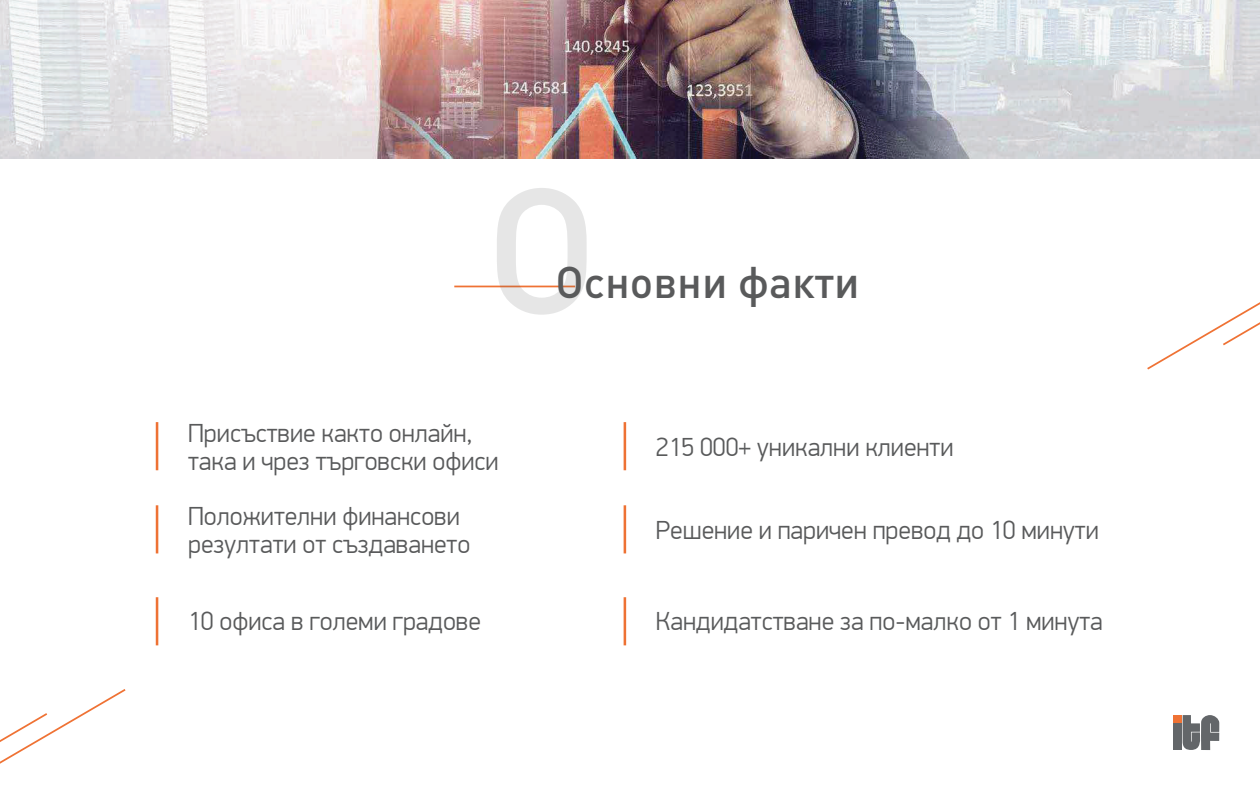
<style>
.page{position:relative;width:1260px;height:788px;background:#fff}
.page>*{position:absolute;margin:0;border:0;box-sizing:border-box;transform-origin:0 0}
.t1{font:500 175px "DIN Pro";color:#595a5b}
.t2{font:500 43.75px "DIN Pro";color:#595a5b}
.t3{font:300 26.25px/28px "PF Din Display Pro";color:#595a5b}
</style>
<div class="page">
<img style="left:0;top:0;width:1260px;height:158px">
<svg style="left:0;top:689px;width:126px;height:75px"></svg>
<svg style="left:1147px;top:302px;width:113px;height:68px"></svg>
<hr style="left:454px;top:285px;width:121px;height:2px;background:#ef7234">
<svg style="left:1183px;top:715px;width:36px;height:35px"></svg>
<div style="left:1173px;top:723px;width:9px;height:27px;background:#636669"></div>
<div style="left:1173px;top:715px;width:9px;height:7px;background:#ef7234"></div>
<hr style="left:156px;top:422px;width:2px;height:48px;background:#ee7234">
<hr style="left:156px;top:505px;width:2px;height:48px;background:#ee7234">
<hr style="left:156px;top:597px;width:2px;height:48px;background:#ee7234">
<hr style="left:624px;top:422px;width:2px;height:48px;background:#ee7234">
<hr style="left:624px;top:505px;width:2px;height:48px;background:#ee7234">
<hr style="left:624px;top:597px;width:2px;height:48px;background:#ee7234">
<h1 class="t1" style="left:485px;top:131px;width:115px">О</h1>
<h2 class="t2" style="left:556px;top:252px;width:305px">Основни факти</h2>
<p class="t3" style="left:188px;top:419px;width:312px">Присъствие както онлайн, така и чрез търговски офиси</p>
<p class="t3" style="left:188px;top:502px;width:284px">Положителни финансови резултати от създаването</p>
<p class="t3" style="left:188px;top:607px;width:294px">10 офиса в големи градове</p>
<p class="t3" style="left:656px;top:433px;width:299px">215 000+ уникални клиенти</p>
<p class="t3" style="left:656px;top:516px;width:444px">Решение и паричен превод до 10 минути</p>
<p class="t3" style="left:656px;top:607px;width:448px">Кандидатстване за по-малко от 1 минута</p>
</div>
